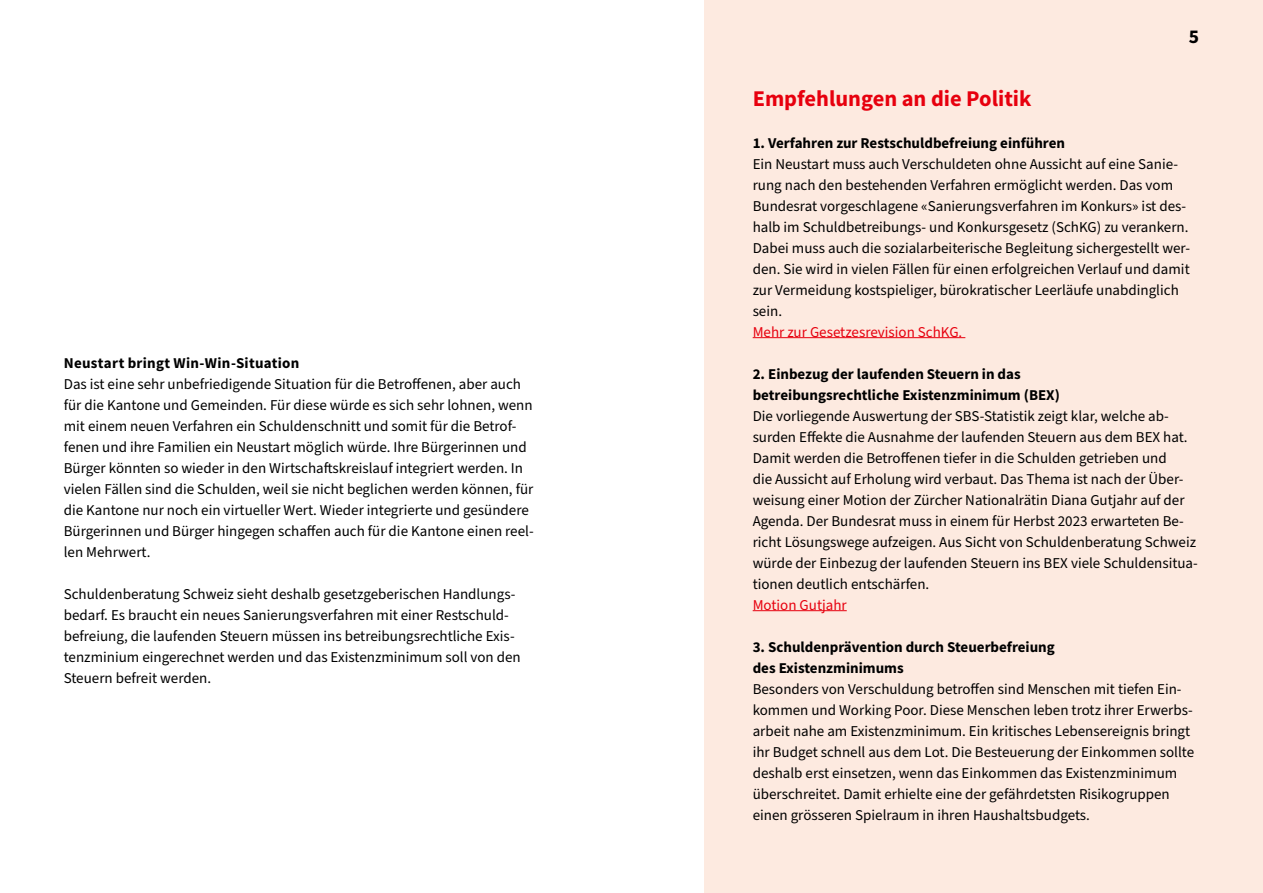
<style>
.page{position:relative;width:1263px;height:893px;background:#fff}
.page>*{position:absolute;margin:0;border:0;box-sizing:border-box;transform-origin:0 0}
.t1{font:700 22.5px "Source Sans Pro";color:#e7000e}
.t2{font:700 19.5px "Source Sans Pro";color:#000}
.t3{font:15px/21px "Source Sans Pro";color:#000}
.t4{font:700 15px/21px "Source Sans Pro";color:#000}
.t5{font:15px "Source Sans Pro";color:#e7000e}
</style>
<div class="page">
<div style="left:705px;top:0;width:558px;height:893px;background:#fdeae0"></div>
<hr style="left:753px;top:337px;width:212px;height:1px;background:#e7000e">
<hr style="left:753px;top:610px;width:94px;height:1px;background:#e7000e">
<p class="t4" style="left:64px;top:352px;width:237px">Neustart bringt Win-Win-Situation</p>
<p class="t3" style="left:64px;top:374px;width:471px">Das ist eine sehr unbefriedigende Situation für die Betroffenen, aber auch für die Kantone und Gemeinden. Für diese würde es sich sehr lohnen, wenn mit einem neuen Verfahren ein Schuldenschnitt und somit für die Betrof&shy;fenen und ihre Familien ein Neustart möglich würde. Ihre Bürgerinnen und Bürger könnten so wieder in den Wirtschaftskreislauf integriert werden. In vielen Fällen sind die Schulden, weil sie nicht beglichen werden können, für die Kantone nur noch ein virtueller Wert. Wieder integrierte und gesündere Bürgerinnen und Bürger hingegen schaffen auch für die Kantone einen reel&shy;len Mehrwert.</p>
<p class="t3" style="left:64px;top:584px;width:458px">Schuldenberatung Schweiz sieht deshalb gesetzgeberischen Handlungs&shy;bedarf. Es braucht ein neues Sanierungsverfahren mit einer Restschuld&shy;befreiung, die laufenden Steuern müssen ins betreibungsrechtliche Exis&shy;tenzminium eingerechnet werden und das Existenzminimum soll von den Steuern befreit werden.</p>
<h2 class="t2" style="left:1189px;top:23px;width:12px">5</h2>
<h1 class="t1" style="left:753px;top:83px;width:280px">Empfehlungen an die Politik</h1>
<p class="t4" style="left:753px;top:132px;width:314px">1. Verfahren zur Restschuldbefreiung einführen</p>
<p class="t3" style="left:753px;top:154px;width:439px">Ein Neustart muss auch Verschuldeten ohne Aussicht auf eine Sanie&shy;rung nach den bestehenden Verfahren ermöglicht werden. Das vom Bundesrat vorgeschlagene «Sanierungsverfahren im Konkurs» ist des&shy;halb im Schuldbetreibungs- und Konkursgesetz (SchKG) zu verankern.<br>Dabei muss auch die sozialarbeiterische Begleitung sichergestellt wer&shy;den. Sie wird in vielen Fällen für einen erfolgreichen Verlauf und damit zur Vermeidung kostspieliger, bürokratischer Leerläufe unabdinglich sein.</p>
<p class="t5" style="left:753px;top:322px;width:211px">Mehr zur Gesetzesrevision SchKG.</p>
<p class="t4" style="left:753px;top:363px;width:309px">2. Einbezug der laufenden Steuern in das betreibungsrechtliche Existenzminimum (BEX)</p>
<p class="t3" style="left:753px;top:406px;width:447px">Die vorliegende Auswertung der SBS-Statistik zeigt klar, welche ab&shy;surden Effekte die Ausnahme der laufenden Steuern aus dem BEX hat.<br>Damit werden die Betroffenen tiefer in die Schulden getrieben und<br>die Aussicht auf Erholung wird verbaut. Das Thema ist nach der Über&shy;weisung einer Motion der Zürcher Nationalrätin Diana Gutjahr auf der Agenda. Der Bundesrat muss in einem für Herbst 2023 erwarteten Be&shy;richt Lösungswege aufzeigen. Aus Sicht von Schuldenberatung Schweiz würde der Einbezug der laufenden Steuern ins BEX viele Schuldensitua&shy;tionen deutlich entschärfen.</p>
<p class="t5" style="left:753px;top:595px;width:96px">Motion Gutjahr</p>
<p class="t4" style="left:753px;top:636px;width:304px">3. Schuldenprävention durch Steuerbefreiung des Existenzminimums</p>
<p class="t3" style="left:753px;top:679px;width:443px">Besonders von Verschuldung betroffen sind Menschen mit tiefen Ein&shy;kommen und Working Poor. Diese Menschen leben trotz ihrer Erwerbs&shy;arbeit nahe am Existenzminimum. Ein kritisches Lebensereignis bringt ihr Budget schnell aus dem Lot. Die Besteuerung der Einkommen sollte deshalb erst einsetzen, wenn das Einkommen das Existenzminimum überschreitet. Damit erhielte eine der gefährdetsten Risikogruppen einen grösseren Spielraum in ihren Haushaltsbudgets.</p>
</div>
